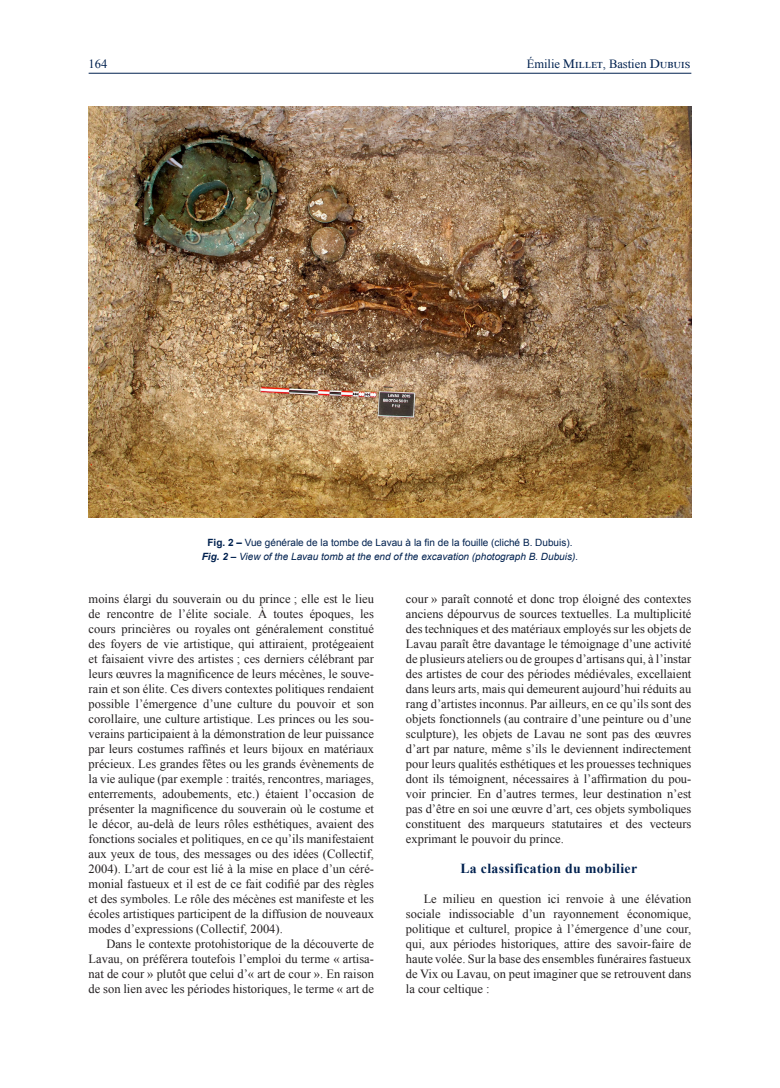
<style>
.page{position:relative;width:780px;height:1088px;background:#fff}
.page>*{position:absolute;margin:0;border:0;box-sizing:border-box;transform-origin:0 0}
.Titre2{font:700 13.75px "Times New Roman";letter-spacing:.025em;color:#00214f}
._0_Txt_baz{font:12.5px/15px "Times New Roman";color:#231f20;text-align:justify}
.t1{font:12.5px "Times New Roman";color:#00214f}
.Figures{font:italic 10px "Arial";color:#00214f}
.Figures-2{font:10px "Arial";color:#00214f}
.s1{font-family:"Times Ten Roman SC"}
.s2{font-weight:700}
</style>
<div class="page">
<hr style="left:89px;top:73px;width:602px;height:1px;background:#00214f">
<img style="left:89px;top:106px;width:602px;height:411px">
<p class="t1" style="left:89px;top:55px;width:20px">164</p>
<p class="t1" style="left:526px;top:55px;width:165px">Émilie <span class="s1">Millet</span>, Bastien <span class="s1">Dubuis</span></p>
<p class="Figures-2" style="left:207px;top:536px;width:366px"><span class="s2">Fig. 2 –</span> Vue générale de la tombe de Lavau à la fin de la fouille (cliché B. Dubuis).</p>
<p class="Figures" style="left:202px;top:550px;width:378px"><span class="s2">Fig. 2 –</span> View of the Lavau tomb at the end of the excavation (photograph B. Dubuis).</p>
<p class="_0_Txt_baz" style="left:89px;top:591px;width:287px">moins élargi du souverain ou du prince ; elle est le lieu de rencontre de l’élite sociale. À toutes époques, les cours princières ou royales ont généralement constitué des foyers de vie artistique, qui attiraient, protégeaient et faisaient vivre des artistes ; ces derniers célébrant par leurs œuvres la magnificence de leurs mécènes, le souve&shy;rain et son élite. Ces divers contextes politiques rendaient possible l’émergence d’une culture du pouvoir et son corollaire, une culture artistique. Les princes ou les sou&shy;verains participaient à la démonstration de leur puissance par leurs costumes raffinés et leurs bijoux en matériaux précieux. Les grandes fêtes ou les grands évènements de la vie aulique (par exemple : traités, rencontres, mariages, enterrements, adoubements, etc.) étaient l’occasion de présenter la magnificence du souverain où le costume et le décor, au-delà de leurs rôles esthétiques, avaient des fonctions sociales et politiques, en ce qu’ils manifestaient aux yeux de tous, des messages ou des idées (Collectif, 2004). L’art de cour est lié à la mise en place d’un céré&shy;monial fastueux et il est de ce fait codifié par des règles et des symboles. Le rôle des mécènes est manifeste et les écoles artistiques participent de la diffusion de nouveaux modes d’expressions (Collectif, 2004).</p>
<p class="_0_Txt_baz" style="left:89px;top:936px;width:287px;text-indent:18px">Dans le contexte protohistorique de la découverte de Lavau, on préférera toutefois l’emploi du terme « artisa&shy;nat de cour » plutôt que celui d’« art de cour ». En raison de son lien avec les périodes historiques, le terme « art de</p>
<p class="_0_Txt_baz" style="left:406px;top:591px;width:287px">cour » paraît connoté et donc trop éloigné des contextes anciens dépourvus de sources textuelles. La multiplicité des techniques et des matériaux employés sur les objets de Lavau paraît être davantage le témoignage d’une activité de plusieurs ateliers ou de groupes d’artisans qui, à l’instar des artistes de cour des périodes médiévales, excellaient dans leurs arts, mais qui demeurent aujourd’hui réduits au rang d’artistes inconnus. Par ailleurs, en ce qu’ils sont des objets fonctionnels (au contraire d’une peinture ou d’une sculpture), les objets de Lavau ne sont pas des œuvres d’art par nature, même s’ils le deviennent indirectement pour leurs qualités esthétiques et les prouesses techniques dont ils témoignent, nécessaires à l’affirmation du pou&shy;voir princier. En d’autres termes, leur destination n’est pas d’être en soi une œuvre d’art, ces objets symboliques constituent des marqueurs statutaires et des vecteurs exprimant le pouvoir du prince.</p>
<p class="Titre2" style="left:460px;top:859px;width:178px">La classification du mobilier</p>
<p class="_0_Txt_baz" style="left:406px;top:891px;width:287px;text-indent:18px">Le milieu en question ici renvoie à une élévation sociale indissociable d’un rayonnement économique, politique et culturel, propice à l’émergence d’une cour, qui, aux périodes historiques, attire des savoir-faire de haute volée. Sur la base des ensembles funéraires fastueux de Vix ou Lavau, on peut imaginer que se retrouvent dans la cour celtique :</p>
</div>
